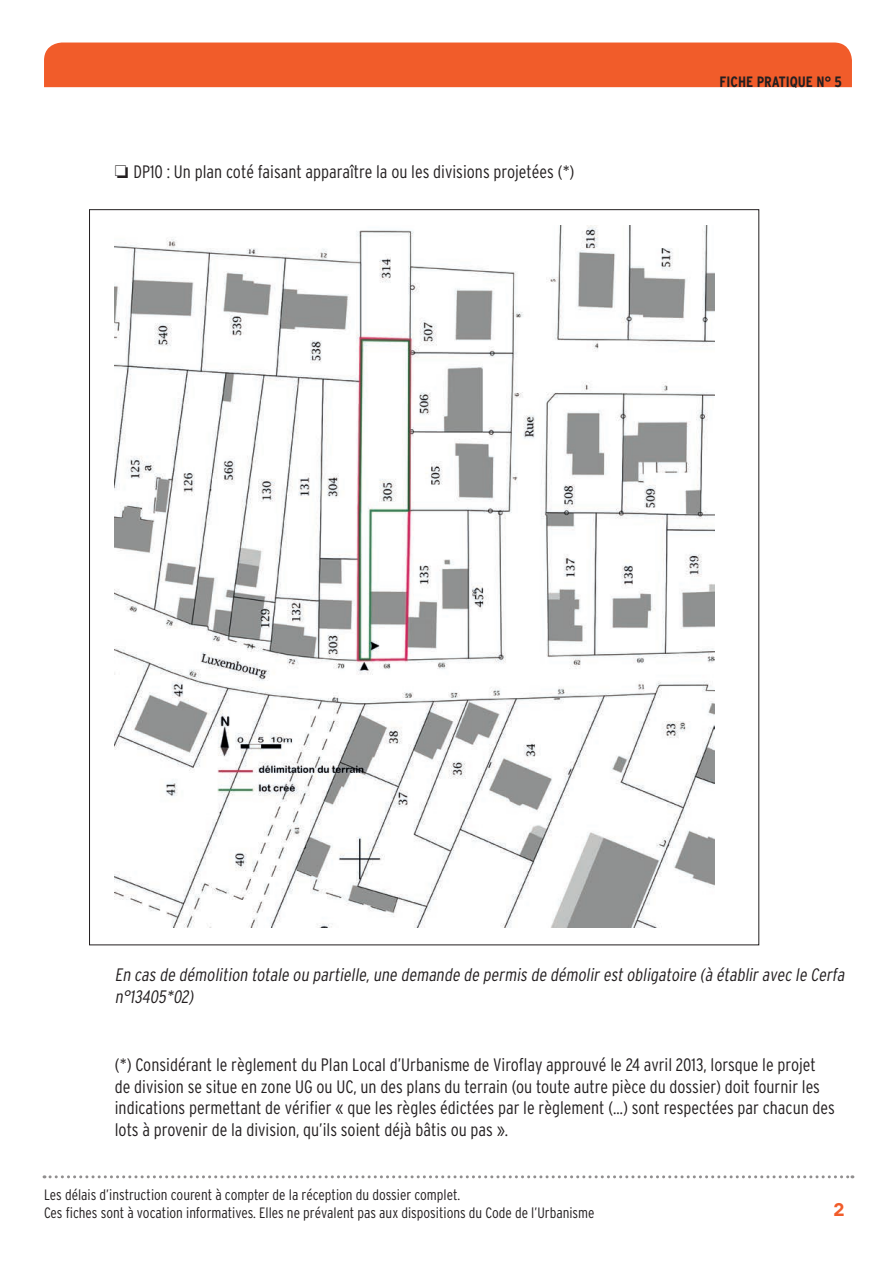
<style>
.page{position:relative;width:893px;height:1263px;background:#fff}
.page>*{position:absolute;margin:0;border:0;box-sizing:border-box;transform-origin:0 0}
.t1{font:21px "DIN Bold Alternate";color:#f15c2a}
.t2{font:300 condensed 18px/21.6px "Interstate";color:#231f20}
.t3{font:italic 300 condensed 18px/21.6px "Interstate";color:#231f20}
.t4{font:300 condensed 15px/18px "Interstate";color:#231f20}
.t5{font:700 condensed 15px "Interstate";color:#231f20}
</style>
<div class="page">
<div style="left:44px;top:43px;width:808px;height:44px;background:#f15c2a"></div>
<svg style="left:44px;top:1175px;width:809px;height:3px"></svg>
<img style="left:114px;top:225px;width:600px;height:702px">
<p class="t2" style="left:115px;top:161px;width:461px">❏ DP10 : Un plan coté faisant apparaître la ou les divisions projetées (*)</p>
<p class="t5" style="left:720px;top:74px;width:124px">FICHE PRATIQUE N° 5</p>
<p class="t3" style="left:115px;top:963px;width:734px">En cas de démolition totale ou partielle,une demande de permis de démolirestobligatoire (à établiravec le Cerfa n°13405*02)</p>
<p class="t2" style="left:115px;top:1053px;width:722px">(*) Considérant le règlement du Plan Local d’Urbanisme de Viroflay approuvé le 24 avril 2013, lorsque le projet de division se situe en zone UG ou UC, un des plans du terrain (ou toute autre pièce du dossier) doit fournir les indications permettant de vérifier « que les règles édictées par le règlement (…) sont respectées par chacun des lots à provenir de la division, qu’ils soient déjà bâtis ou pas ».</p>
<p class="t4" style="left:44px;top:1185px;width:552px">Les délais d’instruction courent à compter de la réception du dossier complet.<br>Ces fiches sont à vocation informatives. Elles ne prévalent pas aux dispositions du Code de l’Urbanisme</p>
<p class="t1" style="left:833px;top:1195px;width:13px">2</p>
</div>
